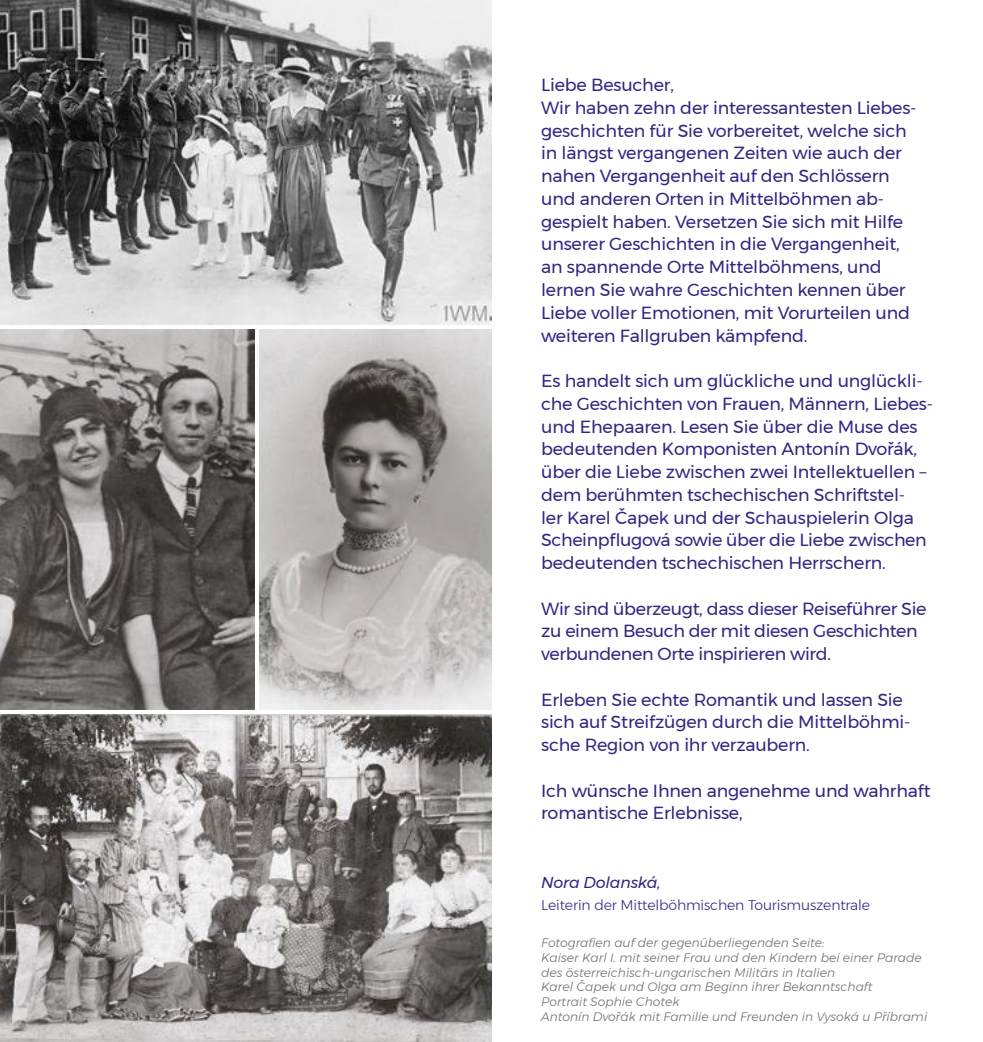
<style>
.page{position:relative;width:983px;height:1042px;background:#fff}
.page>*{position:absolute;margin:0;border:0;box-sizing:border-box;transform-origin:0 0}
.t1{font:17.5px/22.8px "Montserrat";letter-spacing:-.01em;color:#302783}
.t2{font:italic 15.75px "Montserrat";letter-spacing:-.01em;color:#302783}
.t3{font:300 14px "Montserrat";letter-spacing:-.01em;color:#302783}
.t4{font:italic 300 12.25px/14.7px "Montserrat";color:#6f6f6e}
</style>
<div class="page">
<img style="left:259px;top:329px;width:233px;height:381px">
<img style="left:0;top:0;width:491px;height:324px">
<img style="left:0;top:329px;width:254px;height:381px">
<img style="left:0;top:715px;width:492px;height:327px">
<p class="t1" style="left:541px;top:73px;width:377px">Liebe Besucher,<br>Wir haben zehn der interessantesten Liebes&shy;geschichten für Sie vorbereitet, welche sich in längst vergangenen Zeiten wie auch der nahen Vergangenheit auf den Schlössern und anderen Orten in Mittelböhmen ab&shy;gespielt haben. Versetzen Sie sich mit Hilfe unserer Geschichten in die Vergangenheit, an spannende Orte Mittelböhmens, und lernen Sie wahre Geschichten kennen über Liebe voller Emotionen, mit Vorurteilen und weiteren Fallgruben kämpfend.</p>
<p class="t1" style="left:541px;top:369px;width:393px">Es handelt sich um glückliche und unglückli&shy;che Geschichten von Frauen, Männern, Liebes&shy;und Ehepaaren. Lesen Sie über die Muse des bedeutenden Komponisten Antonín Dvořák, über die Liebe zwischen zwei Intellektuellen – dem berühmten tschechischen Schriftstel-<br>ler Karel Čapek und der Schauspielerin Olga Scheinpflugová sowie über die Liebe zwischen bedeutenden tschechischen Herrschern.</p>
<p class="t1" style="left:541px;top:597px;width:386px">Wir sind überzeugt, dass dieser Reiseführer Sie zu einem Besuch der mit diesen Geschichten verbundenen Orte inspirieren wird.</p>
<p class="t1" style="left:541px;top:688px;width:371px">Erleben Sie echte Romantik und lassen Sie sich auf Streifzügen durch die Mittelböhmi&shy;sche Region von ihr verzaubern.</p>
<p class="t1" style="left:541px;top:779px;width:391px">Ich wünsche Ihnen angenehme und wahrhaft romantische Erlebnisse,</p>
<p class="t2" style="left:541px;top:870px;width:121px">Nora Dolanská,</p>
<p class="t3" style="left:541px;top:895px;width:330px">Leiterin der Mittelböhmischen Tourismuszentrale</p>
<p class="t4" style="left:541px;top:935px;width:387px">Fotografien auf der gegenüberliegenden Seite:<br>Kaiser Karl I. mit seiner Frau und den Kindern bei einer Parade des österreichisch-ungarischen Militärs in Italien<br>Karel Čapek und Olga am Beginn ihrer Bekanntschaft<br>Portrait Sophie Chotek<br>Antonín Dvořák mit Familie und Freunden in Vysoká u Příbrami</p>
</div>
